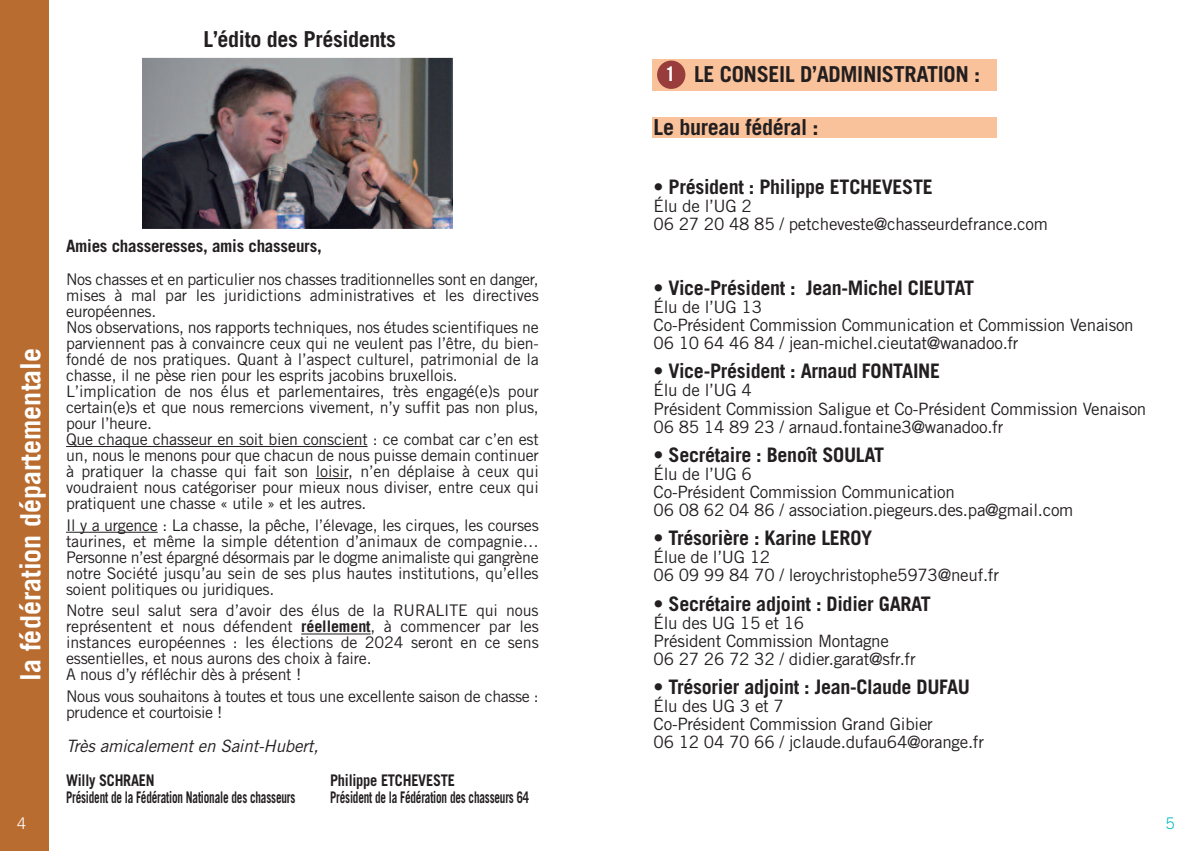
<style>
.page{position:relative;width:1191px;height:851px;background:#fff}
.page>*{position:absolute;margin:0;border:0;box-sizing:border-box;transform-origin:0 0}
.t1{font:700 28px "Trade Gothic";color:#fff}
.t2{font:700 22px "Trade Gothic";letter-spacing:-.015em;color:#231f20}
.t3{font:700 20px "Trade Gothic";letter-spacing:-.015em;color:#231f20}
.t4{font:700 20px "Trade Gothic";color:#fff}
.t5{font:17px/18px "Trade Gothic";letter-spacing:-.015em;color:#231f20}
.t6{font:700 17px "Trade Gothic";letter-spacing:-.015em;color:#231f20}
.t7{font:italic 17px "Trade Gothic";letter-spacing:-.01em;color:#231f20}
.t8{font:16px/16px "Trade Gothic";letter-spacing:-.015em;color:#231f20}
.t9{font:700 16px "Trade Gothic";letter-spacing:-.015em;color:#231f20;scale:.7 1}
.t10{font:700 16px "Trade Gothic";letter-spacing:-.015em;color:#231f20;scale:.9 1}
.t11{font:300 16px "Trade Gothic";color:#00b6bc}
.t12{font:300 16px "Trade Gothic";color:#fff}
.s1{font-weight:700}
</style>
<div class="page">
<div style="left:653px;top:59px;width:344px;height:31px;background:#fac29b"></div>
<div style="left:653px;top:117px;width:344px;height:20px;background:#fac29b"></div>
<div style="left:657px;top:61px;width:28px;height:28px;background:#983d3b;border-radius:50%"></div>
<div style="left:0;top:0;width:49px;height:850px;background:#b86c2f"></div>
<img style="left:143px;top:59px;width:309px;height:169px">
<div style="left:141px;top:57px;width:313px;height:173px;border:1px solid #fff"></div>
<hr style="left:66px;top:446px;width:301px;height:1px;background:#231f20">
<hr style="left:316px;top:478px;width:32px;height:1px;background:#231f20">
<hr style="left:66px;top:531px;width:92px;height:1px;background:#231f20">
<hr style="left:301px;top:633px;width:70px;height:1px;background:#231f20">
<h2 class="t2" style="left:204px;top:31px;width:194px">L’édito des Présidents</h2>
<h1 class="t1" style="left:20px;top:680px;width:334px;rotate:-90deg">la fédération départementale</h1>
<p class="t12" style="left:17px;top:816px;width:10px">4</p>
<p class="t6" style="left:66px;top:239px;width:257px">Amies chasseresses, amis chasseurs,</p>
<p class="t8" style="left:66px;top:272px;width:474px">Nos chasses et en particulier nos chasses traditionnelles sont en danger, mises à mal par les juridictions administratives et les directives européennes.<br>Nos observations, nos rapports techniques, nos études scientifiques ne parviennent pas à convaincre ceux qui ne veulent pas l’être, du bien&shy;fondé de nos pratiques. Quant à l’aspect culturel, patrimonial de la chasse, il ne pèse rien pour les esprits jacobins bruxellois.<br>L’implication de nos élus et parlementaires, très engagé(e)s pour certain(e)s et que nous remercions vivement, n’y suffit pas non plus, pour l’heure.<br>Que chaque chasseur en soit bien conscient : ce combat car c’en est un, nous le menons pour que chacun de nous puisse demain continuer à pratiquer la chasse qui fait son loisir, n’en déplaise à ceux qui voudraient nous catégoriser pour mieux nous diviser, entre ceux qui pratiquent une chasse « utile » et les autres.</p>
<p class="t8" style="left:66px;top:518px;width:474px;text-align:justify">Il y a urgence : La chasse, la pêche, l’élevage, les cirques, les courses taurines, et même la simple détention d’animaux de compagnie… Personne n’est épargné désormais par le dogme animaliste qui gangrène notre Société jusqu’au sein de ses plus hautes institutions, qu’elles soient politiques ou juridiques.</p>
<p class="t8" style="left:66px;top:604px;width:474px">Notre seul salut sera d’avoir des élus de la RURALITE qui nous représentent et nous défendent <span class="s1">réellement</span>, à commencer par les instances européennes : les élections de 2024 seront en ce sens essentielles, et nous aurons des choix à faire.<br>A nous d’y réfléchir dès à présent !</p>
<p class="t8" style="left:66px;top:689px;width:474px">Nous vous souhaitons à toutes et tous une excellente saison de chasse : prudence et courtoisie !</p>
<p class="t7" style="left:66px;top:739px;width:254px">Très amicalement en Saint-Hubert,</p>
<p class="t10" style="left:66px;top:774px;width:100px">Willy SCHRAEN</p>
<p class="t10" style="left:330px;top:774px;width:140px">Philippe ETCHEVESTE</p>
<p class="t9" style="left:66px;top:791px;width:329px">Président de la Fédération Nationale des chasseurs</p>
<p class="t9" style="left:330px;top:791px;width:285px">Président de la Fédération des chasseurs 64</p>
<h2 class="t2" style="left:694px;top:66px;width:288px">LE CONSEIL D’ADMINISTRATION :</h2>
<h2 class="t2" style="left:653px;top:119px;width:167px">Le bureau fédéral :</h2>
<p class="t4" style="left:664px;top:67px;width:13px">1</p>
<p class="t3" style="left:653px;top:179px;width:281px">• Président : Philippe ETCHEVESTE</p>
<p class="t5" style="left:653px;top:198px;width:396px">Élu de l’UG 2<br>06 27 20 48 85 / petcheveste@chasseurdefrance.com</p>
<p class="t3" style="left:653px;top:280px;width:322px">• Vice-Président : Jean-Michel CIEUTAT</p>
<p class="t5" style="left:653px;top:299px;width:481px">Élu de l’UG 13<br>Co-Président Commission Communication et Commission Venaison<br>06 10 64 46 84 / jean-michel.cieutat@wanadoo.fr</p>
<p class="t3" style="left:653px;top:364px;width:288px">• Vice-Président : Arnaud FONTAINE</p>
<p class="t5" style="left:653px;top:383px;width:494px">Élu de l’UG 4<br>Président Commission Saligue et Co-Président Commission Venaison<br>06 85 14 89 23 / arnaud.fontaine3@wanadoo.fr</p>
<p class="t3" style="left:653px;top:447px;width:232px">• Secrétaire : Benoît SOULAT</p>
<p class="t5" style="left:653px;top:466px;width:421px">Élu de l’UG 6<br>Co-Président Commission Communication<br>06 08 62 04 86 / association.piegeurs.des.pa@gmail.com</p>
<p class="t3" style="left:653px;top:530px;width:220px">• Trésorière : Karine LEROY</p>
<p class="t5" style="left:653px;top:549px;width:347px">Élue de l’UG 12<br>06 09 99 84 70 / leroychristophe5973@neuf.fr</p>
<p class="t3" style="left:653px;top:596px;width:279px">• Secrétaire adjoint : Didier GARAT</p>
<p class="t5" style="left:653px;top:615px;width:263px">Élu des UG 15 et 16<br>Président Commission Montagne<br>06 27 26 72 32 / didier.garat@sfr.fr</p>
<p class="t3" style="left:653px;top:679px;width:318px">• Trésorier adjoint : Jean-Claude DUFAU</p>
<p class="t5" style="left:653px;top:698px;width:332px">Élu des UG 3 et 7<br>Co-Président Commission Grand Gibier<br>06 12 04 70 66 / jclaude.dufau64@orange.fr</p>
<p class="t11" style="left:1165px;top:816px;width:10px">5</p>
</div>
